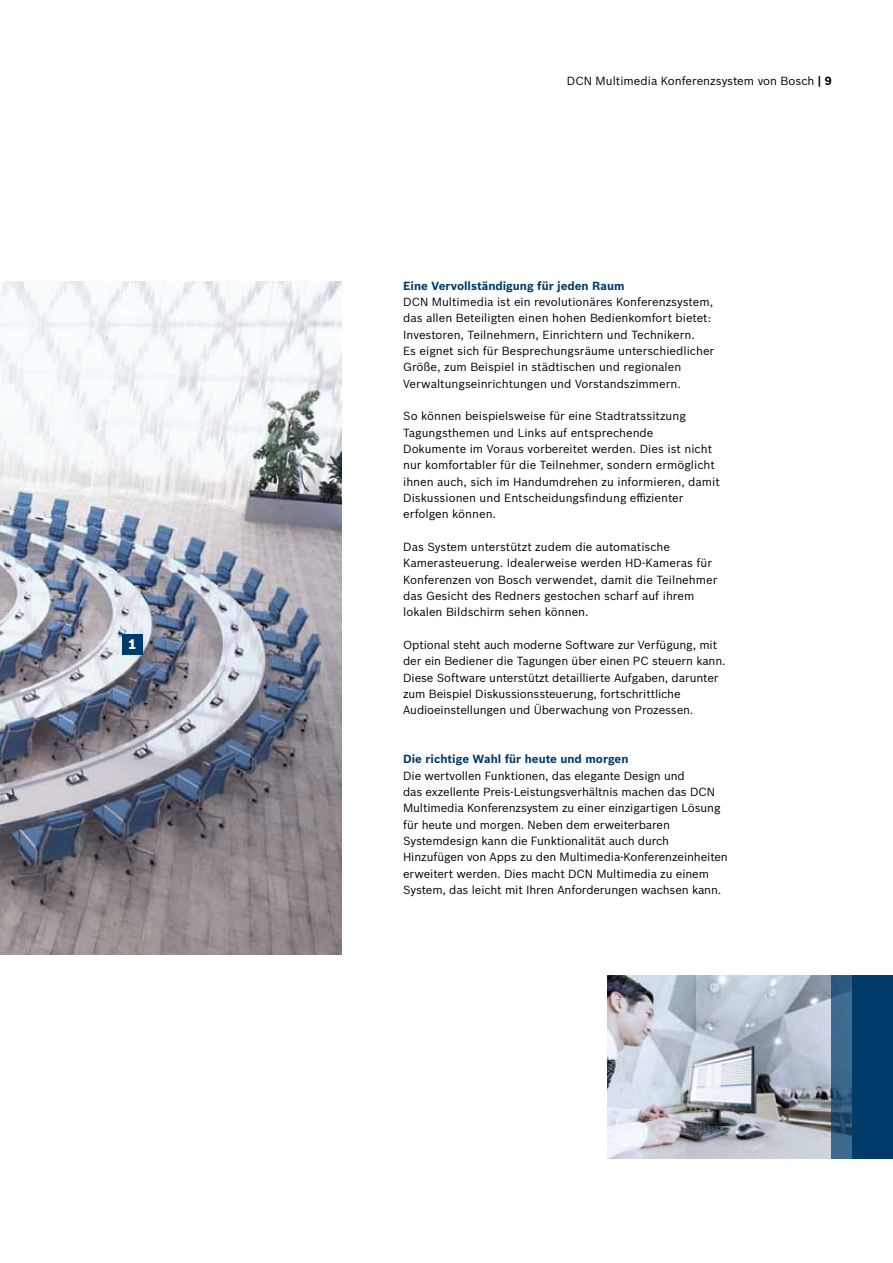
<style>
.page{position:relative;width:893px;height:1263px;background:#fff}
.page>*{position:absolute;margin:0;border:0;box-sizing:border-box;transform-origin:0 0}
.t1{font:900 13.5px "Bosch Sans";color:#fff}
.t2{font:11.55px/16.4px "Bosch Sans";letter-spacing:-.01em;color:#000}
.t3{font:700 11.55px "Bosch Sans";color:#003b6a}
.s1{font-weight:700}
</style>
<div class="page">
<img style="left:0;top:281px;width:342px;height:674px">
<img style="left:607px;top:975px;width:245px;height:184px">
<div style="left:852px;top:975px;width:41px;height:183px;background:#003b6a"></div>
<svg style="left:832px;top:975px;width:20px;height:183px;background:#356185"></svg>
<div style="left:122px;top:634px;width:21px;height:20px;background:#003b6a"></div>
<p class="t1" style="left:128px;top:634px;width:10px">1</p>
<p class="t2" style="left:567px;top:72px;width:266px">DCN Multimedia Konferenzsystem von Bosch <span class="s1">| 9</span></p>
<p class="t3" style="left:403px;top:277px;width:223px">Eine Vervollständigung für jeden Raum</p>
<p class="t2" style="left:403px;top:293px;width:313px">DCN Multimedia ist ein revolutionäres Konferenzsystem, das allen Beteiligten einen hohen Bedienkomfort bietet:<br>Investoren, Teilnehmern, Einrichtern und Technikern.<br>Es eignet sich für Besprechungsräume unterschiedlicher Größe, zum Beispiel in städtischen und regionalen Verwaltungseinrichtungen und Vorstandszimmern.</p>
<p class="t2" style="left:403px;top:407px;width:318px">So können beispielsweise für eine Stadtratssitzung Tagungsthemen und Links auf entsprechende<br>Dokumente im Voraus vorbereitet werden. Dies ist nicht nur komfortabler für die Teilnehmer, sondern ermöglicht ihnen auch, sich im Handumdrehen zu informieren, damit Diskussionen und Entscheidungsfindung effizienter erfolgen können.</p>
<p class="t2" style="left:403px;top:538px;width:316px">Das System unterstützt zudem die automatische Kamerasteuerung. Idealerweise werden HD-Kameras für Konferenzen von Bosch verwendet, damit die Teilnehmer das Gesicht des Redners gestochen scharf auf ihrem lokalen Bildschirm sehen können.</p>
<p class="t2" style="left:403px;top:636px;width:324px">Optional steht auch moderne Software zur Verfügung, mit der ein Bediener die Tagungen über einen PC steuern kann.<br>Diese Software unterstützt detaillierte Aufgaben, darunter zum Beispiel Diskussionssteuerung, fortschrittliche Audioeinstellungen und Überwachung von Prozessen.</p>
<p class="t3" style="left:403px;top:750px;width:227px">Die richtige Wahl für heute und morgen</p>
<p class="t2" style="left:403px;top:767px;width:326px">Die wertvollen Funktionen, das elegante Design und<br>das exzellente Preis-Leistungsverhältnis machen das DCN Multimedia Konferenzsystem zu einer einzigartigen Lösung für heute und morgen. Neben dem erweiterbaren Systemdesign kann die Funktionalität auch durch Hinzufügen von Apps zu den Multimedia-Konferenzeinheiten erweitert werden. Dies macht DCN Multimedia zu einem System, das leicht mit Ihren Anforderungen wachsen kann.</p>
</div>
